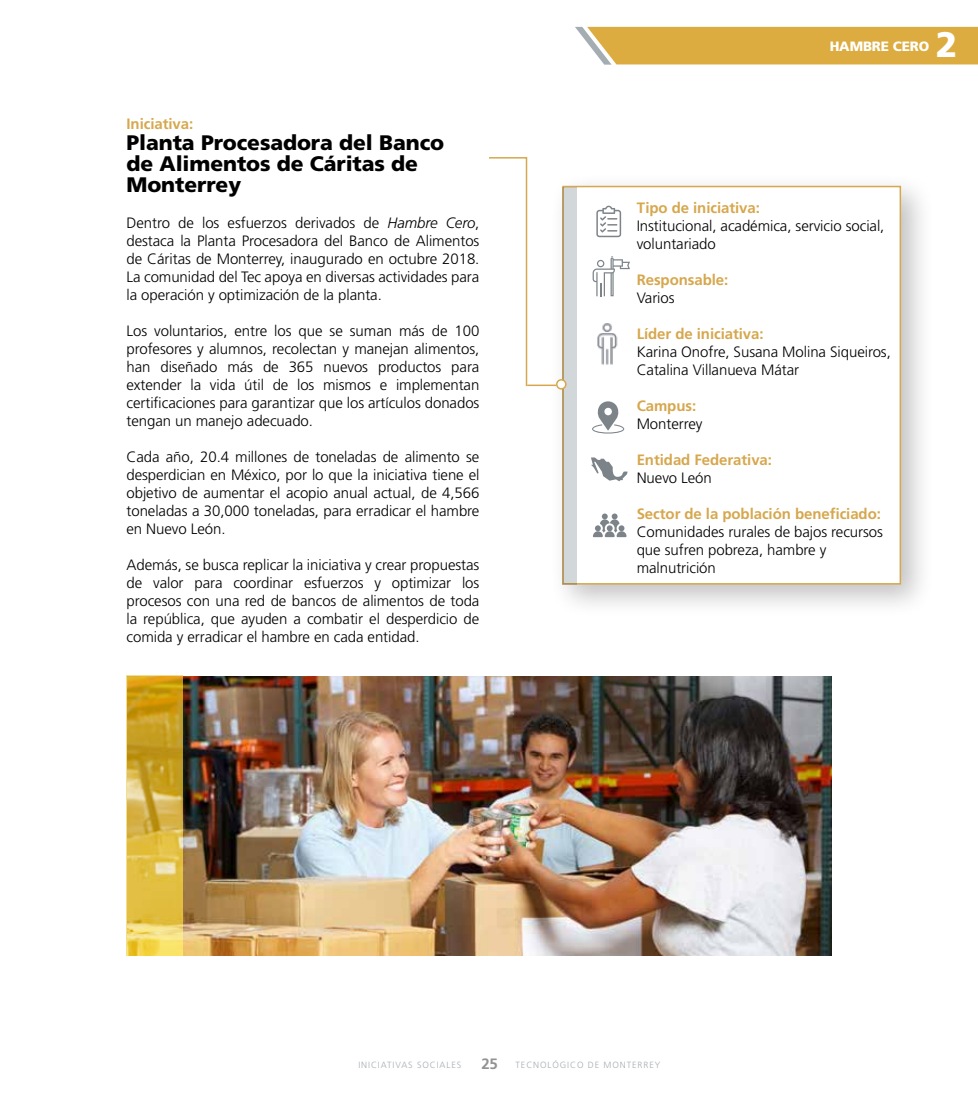
<style>
.page{position:relative;width:978px;height:1106px;background:#fff}
.page>*{position:absolute;margin:0;border:0;box-sizing:border-box;transform-origin:0 0}
.t1{font:900 35.4px "Frutiger";color:#fff}
.t2{font:900 21px/21px "Frutiger";letter-spacing:-.005em;color:#000}
.t3{font:300 15px/18px "Frutiger";letter-spacing:-.005em;color:#000;text-align:justify}
.t4{font:700 15px "Frutiger";letter-spacing:-.005em;color:#d6a74d}
.t5{font:900 13.5px "Frutiger";letter-spacing:-.01em;color:#fff}
.t6{font:300 9px "Frutiger";letter-spacing:.1em;color:#a6aeb3}
.s1{font-style:italic}
.s2{font-weight:700;font-size:15px;color:#929395}
</style>
<div class="page">
<div style="left:549px;top:172px;width:386px;height:447px;background:#000;opacity:.25"></div>
<div style="left:562px;top:186px;width:339px;height:398px;background:#fff;border:2px solid #d6a74d"></div>
<div style="left:563px;top:188px;width:14px;height:396px;background:#d2d7da"></div>
<svg style="left:596px;top:206px;width:25px;height:31px"></svg>
<svg style="left:593px;top:256px;width:37px;height:40px"></svg>
<svg style="left:591px;top:457px;width:37px;height:24px"></svg>
<svg style="left:593px;top:513px;width:33px;height:24px"></svg>
<svg style="left:592px;top:401px;width:32px;height:32px"></svg>
<svg style="left:575px;top:27px;width:403px;height:38px;background:#ddb14d"></svg>
<div style="left:557px;top:380px;width:9px;height:9px;background:#fff;border-radius:50%"></div>
<div style="left:556px;top:379px;width:11px;height:10px;border:2px solid #d6a74d;border-radius:50%"></div>
<svg style="left:489px;top:157px;width:39px;height:230px"></svg>
<hr style="left:527px;top:384px;width:29px;height:2px;background:#d6a74d">
<img style="left:183px;top:676px;width:649px;height:279px">
<svg style="left:126px;top:675px;width:57px;height:281px;background:#d8b33d"></svg>
<img style="left:597px;top:323px;width:21px;height:42px">
<p class="t4" style="left:126px;top:115px;width:68px">Iniciativa:</p>
<h2 class="t2" style="left:126px;top:131px;width:319px">Planta Procesadora del Banco de Alimentos de Cáritas de<br>Monterrey</h2>
<p class="t3" style="left:126px;top:213px;width:354px">Dentro de los esfuerzos derivados de <span class="s1">Hambre Cero</span>, destaca la Planta Procesadora del Banco de Alimentos de Cáritas de Monterrey, inaugurado en octubre 2018.<br>La comunidad del Tec apoya en diversas actividades para la operación y optimización de la planta.</p>
<p class="t3" style="left:126px;top:321px;width:354px">Los voluntarios, entre los que se suman más de 100 profesores y alumnos, recolectan y manejan alimentos, han diseñado más de 365 nuevos productos para extender la vida útil de los mismos e implementan certificaciones para garantizar que los artículos donados tengan un manejo adecuado.</p>
<p class="t3" style="left:126px;top:447px;width:354px">Cada año, 20.4 millones de toneladas de alimento se desperdician en México, por lo que la iniciativa tiene el objetivo de aumentar el acopio anual actual, de 4,566 toneladas a 30,000 toneladas, para erradicar el hambre en Nuevo León.</p>
<p class="t3" style="left:126px;top:555px;width:354px">Además, se busca replicar la iniciativa y crear propuestas de valor para coordinar esfuerzos y optimizar los procesos con una red de bancos de alimentos de toda la república, que ayuden a combatir el desperdicio de comida y erradicar el hambre en cada entidad.</p>
<p class="t5" style="left:830px;top:38px;width:101px">HAMBRE CERO</p>
<h1 class="t1" style="left:936px;top:24px;width:23px">2</h1>
<p class="t4" style="left:637px;top:199px;width:125px">Tipo de iniciativa:</p>
<p class="t3" style="left:637px;top:216px;width:249px">Institucional, académica, servicio social, voluntariado</p>
<p class="t4" style="left:637px;top:271px;width:93px">Responsable:</p>
<p class="t3" style="left:637px;top:288px;width:39px">Varios</p>
<p class="t4" style="left:637px;top:325px;width:128px">Líder de iniciativa:</p>
<p class="t3" style="left:637px;top:342px;width:256px">Karina Onofre, Susana Molina Siqueiros,<br>Catalina Villanueva Mátar</p>
<p class="t4" style="left:637px;top:397px;width:61px">Campus:</p>
<p class="t3" style="left:637px;top:414px;width:67px">Monterrey</p>
<p class="t4" style="left:637px;top:451px;width:137px">Entidad Federativa:</p>
<p class="t3" style="left:637px;top:468px;width:77px">Nuevo León</p>
<p class="t4" style="left:637px;top:505px;width:246px">Sector de la población beneficiado:</p>
<p class="t3" style="left:637px;top:522px;width:248px;text-align:left">Comunidades rurales de bajos recursos que sufren pobreza, hambre y malnutrición</p>
<p class="t6" style="left:358px;top:1060px;width:104px">INICIATIVAS SOCIALES</p>
<p class="t6" style="left:481px;top:1060px;width:180px"><span class="s2">25</span> TECNOLÓGICO DE MONTERREY</p>
</div>
